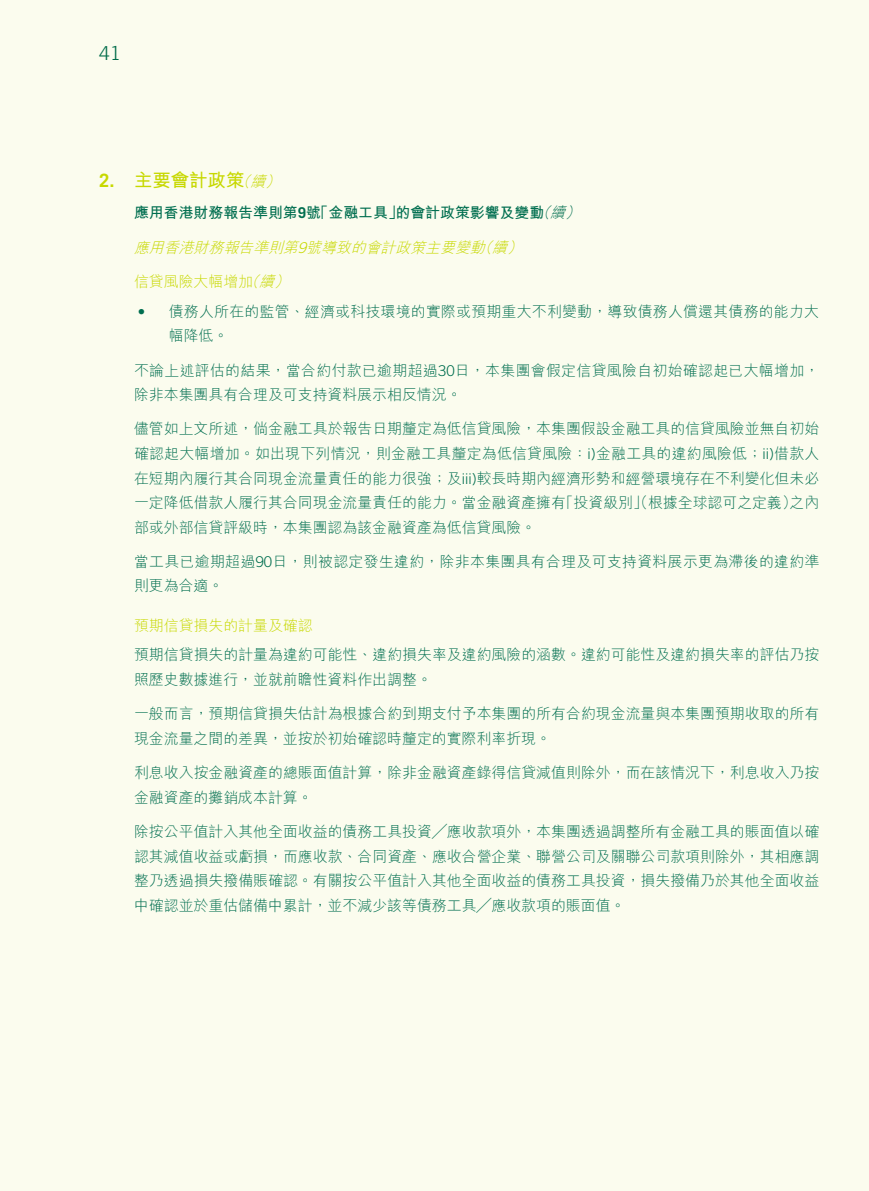
<style>
.page{position:relative;width:869px;height:1191px;background:#fff}
.page>*{position:absolute;margin:0;border:0;box-sizing:border-box;transform-origin:0 0}
.t1{font:300 19.25px "Trade Gothic LT Std";color:#006e4f}
.t2{font:700 18.38px "M Hei HK";color:#c7d800}
.t3{font:300 14.88px/24.5px "M Hei HK";color:#006e4f}
.t4{font:300 14.88px/24.5px "M Hei HK";letter-spacing:.02em;color:#006e4f}
.t5{font:700 14.88px "M Hei HK";color:#006e4f}
.t6{font:italic 300 14.88px "M Hei HK";color:#c7d800}
.t7{font:300 14.88px "M Hei HK";color:#c7d800}
.s1{font-family:"Trade Gothic LT Std"}
.s2{font-weight:300;font-style:italic;font-size:14.88px}
.s3{font-weight:300;font-style:italic}
.s4{font-style:italic}
</style>
<div class="page">
<div style="left:0;top:0;width:868px;height:1191px;background:#fbfcee"></div>
<p class="t1" style="left:99px;top:42px;width:23px">41</p>
<p class="t2" style="left:99px;top:167px;width:186px"><span class="s1">2.</span> 主要會計政策<span class="s2">（續）</span></p>
<p class="t5" style="left:134px;top:202px;width:451px">應用香港財務報告準則第<span class="s1">9</span>號「金融工具」的會計政策影響及變動<span class="s3">（續）</span></p>
<p class="t6" style="left:134px;top:240px;width:393px">應用香港財務報告準則第<span class="s1">9</span>號導致的會計政策主要變動（續）</p>
<p class="t7" style="left:134px;top:274px;width:160px">信貸風險大幅增加<span class="s4">（續）</span></p>
<p class="t3" style="left:169px;top:299px;width:651px;text-indent:-31px"><span class="s1">•</span> 債務人所在的監管、經濟或科技環境的實際或預期重大不利變動，導致債務人償還其債務的能力大幅降低。</p>
<p class="t4" style="left:134px;top:357px;width:686px">不論上述評估的結果，當合約付款已逾期超過<span class="s1">30</span>日，本集團會假定信貸風險自初始確認起已大幅增加，除非本集團具有合理及可支持資料展示相反情況。</p>
<p class="t3" style="left:134px;top:416px;width:686px;text-align:justify">儘管如上文所述，倘金融工具於報告日期釐定為低信貸風險，本集團假設金融工具的信貸風險並無自初始確認起大幅增加。如出現下列情況，則金融工具釐定為低信貸風險：<span class="s1">i)</span>金融工具的違約風險低；<span class="s1">ii)</span>借款人在短期內履行其合同現金流量責任的能力很強；及<span class="s1">iii)</span>較長時期內經濟形勢和經營環境存在不利變化但未必一定降低借款人履行其合同現金流量責任的能力。當金融資產擁有「投資級別」（根據全球認可之定義）之內部或外部信貸評級時，本集團認為該金融資產為低信貸風險。</p>
<p class="t4" style="left:134px;top:549px;width:686px">當工具已逾期超過<span class="s1">90</span>日，則被認定發生違約，除非本集團具有合理及可支持資料展示更為滯後的違約準則更為合適。</p>
<p class="t7" style="left:134px;top:618px;width:180px">預期信貸損失的計量及確認</p>
<p class="t3" style="left:134px;top:642px;width:686px">預期信貸損失的計量為違約可能性、違約損失率及違約風險的涵數。違約可能性及違約損失率的評估乃按照歷史數據進行，並就前瞻性資料作出調整。</p>
<p class="t3" style="left:134px;top:701px;width:686px">一般而言，預期信貸損失估計為根據合約到期支付予本集團的所有合約現金流量與本集團預期收取的所有現金流量之間的差異，並按於初始確認時釐定的實際利率折現。</p>
<p class="t3" style="left:134px;top:760px;width:686px">利息收入按金融資產的總賬面值計算，除非金融資產錄得信貸減值則除外，而在該情況下，利息收入乃按金融資產的攤銷成本計算。</p>
<p class="t3" style="left:134px;top:819px;width:686px;text-align:justify">除按公平值計入其他全面收益的債務工具投資╱應收款項外，本集團透過調整所有金融工具的賬面值以確認其減值收益或虧損，而應收款、合同資產、應收合營企業、聯營公司及關聯公司款項則除外，其相應調整乃透過損失撥備賬確認。有關按公平值計入其他全面收益的債務工具投資，損失撥備乃於其他全面收益中確認並於重估儲備中累計，並不減少該等債務工具╱應收款項的賬面值。</p>
</div>
